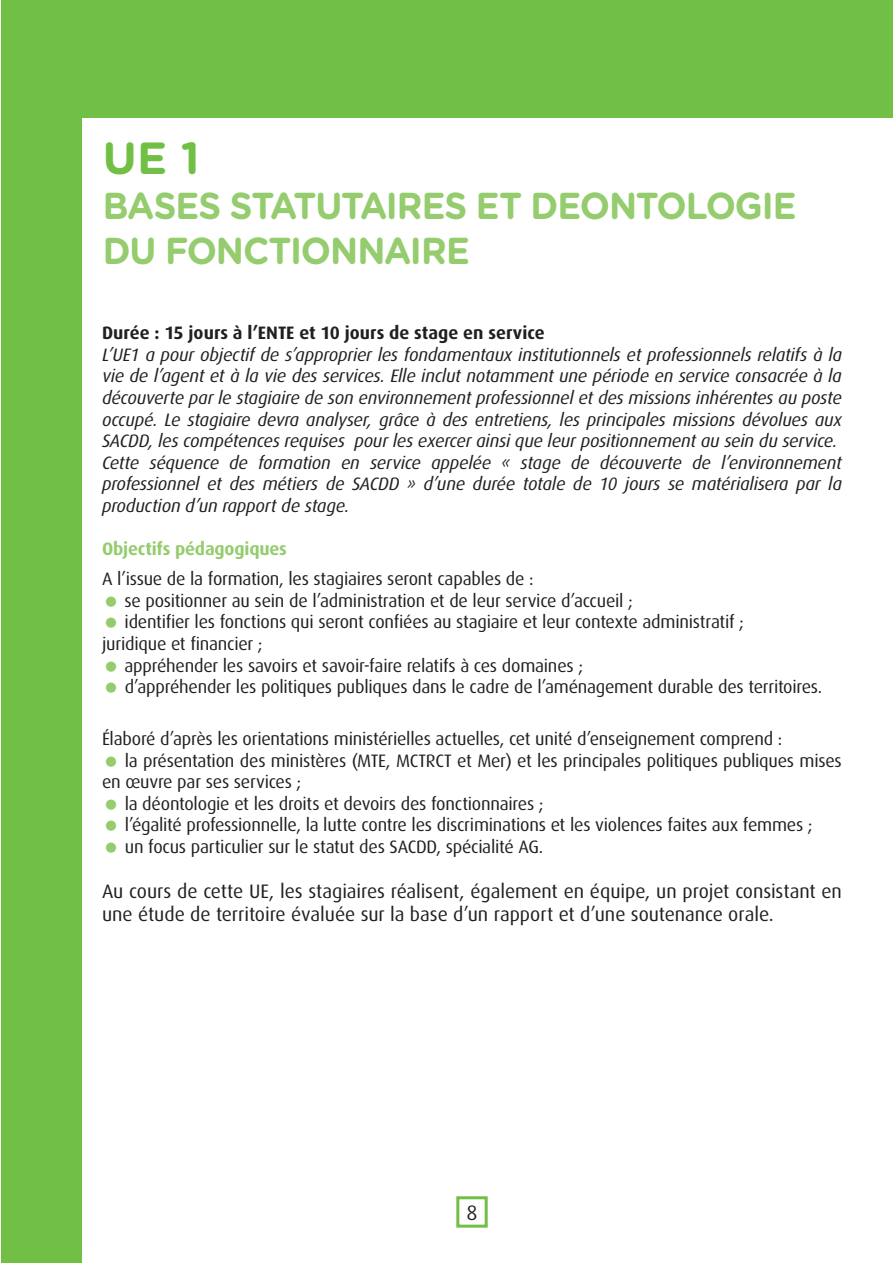
<style>
.page{position:relative;width:893px;height:1263px;background:#fff}
.page>*{position:absolute;margin:0;border:0;box-sizing:border-box;transform-origin:0 0}
.titres{font:700 45px "Gotham Rounded";color:#71bf44}
.titres-2{font:700 37.5px/45px "Gotham Rounded";letter-spacing:-.03em;color:#94cc6e;scale:.95 1}
.t1{font:21px "Dax OT";color:#231f20}
.sous_titres_ue{font:19.5px/23.4px "Dax OT";letter-spacing:-.005em;color:#231f20}
.sous_titres_ue-2{font:18px/21.6px "Dax OT";letter-spacing:-.015em;color:#231f20}
.sous_titres_ue-3{font:italic 18px/21.6px "Dax OT";letter-spacing:-.01em;color:#231f20;text-align:justify}
.sous_titres_ue-4{font:700 18px "Dax OT";color:#231f20}
.sous_titres_ue-5{font:700 18px "Dax OT";letter-spacing:-.01em;color:#94cc6e}
</style>
<div class="page">
<div style="left:1px;top:1px;width:81px;height:1262px;background:#71bf44"></div>
<div style="left:1px;top:0;width:892px;height:118px;background:#71bf44"></div>
<div style="left:456px;top:1196px;width:32px;height:31px;border:3px solid #71bf44"></div>
<p class="titres" style="left:103px;top:125px;width:99px">UE 1</p>
<p class="titres-2" style="left:103px;top:182px;width:732px">BASES STATUTAIRES ET DEONTOLOGIE<br>DU FONCTIONNAIRE</p>
<p class="sous_titres_ue-4" style="left:102px;top:323px;width:444px">Durée : 15 jours à l’ENTE et 10 jours de stage en service</p>
<p class="sous_titres_ue-3" style="left:102px;top:344px;width:741px">L’UE1 a pour objectif de s’approprier les fondamentaux institutionnels et professionnels relatifs à la vie de l’agent et à la vie des services. Elle inclut notamment une période en service consacrée à la découverte par le stagiaire de son environnement professionnel et des missions inhérentes au poste occupé. Le stagiaire devra analyser, grâce à des entretiens, les principales missions dévolues aux SACDD, les compétences requises pour les exercer ainsi que leur positionnement au sein du service.</p>
<p class="sous_titres_ue-3" style="left:102px;top:452px;width:741px">Cette séquence de formation en service appelée « stage de découverte de l’environnement professionnel et des métiers de SACDD » d’une durée totale de 10 jours se matérialisera par la production d’un rapport de stage.</p>
<p class="sous_titres_ue-5" style="left:102px;top:539px;width:186px">Objectifs pédagogiques</p>
<p class="sous_titres_ue-2" style="left:102px;top:568px;width:433px">A l’issue de la formation, les stagiaires seront capables de :</p>
<p class="sous_titres_ue-2" style="left:124px;top:590px;width:510px">se positionner au sein de l’administration et de leur service d’accueil ;</p>
<p class="sous_titres_ue-2" style="left:125px;top:612px;width:621px">identifier les fonctions qui seront confiées au stagiaire et leur contexte administratif ;</p>
<p class="sous_titres_ue-2" style="left:102px;top:633px;width:162px">juridique et financier ;</p>
<p class="sous_titres_ue-2" style="left:124px;top:655px;width:460px">appréhender les savoirs et savoir-faire relatifs à ces domaines ;</p>
<p class="sous_titres_ue-2" style="left:125px;top:676px;width:699px">d’appréhender les politiques publiques dans le cadre de l’aménagement durable des territoires.</p>
<p class="sous_titres_ue-2" style="left:102px;top:728px;width:682px">Élaboré d’après les orientations ministérielles actuelles, cet unité d’enseignement comprend :</p>
<p class="sous_titres_ue-2" style="left:102px;top:750px;width:741px;text-indent:23px">la présentation des ministères (MTE, MCTRCT et Mer) et les principales politiques publiques mises en œuvre par ses services ;</p>
<p class="sous_titres_ue-2" style="left:125px;top:793px;width:420px">la déontologie et les droits et devoirs des fonctionnaires ;</p>
<p class="sous_titres_ue-2" style="left:125px;top:814px;width:689px">l’égalité professionnelle, la lutte contre les discriminations et les violences faites aux femmes ;</p>
<p class="sous_titres_ue-2" style="left:125px;top:836px;width:420px">un focus particulier sur le statut des SACDD, spécialité AG.</p>
<p class="sous_titres_ue" style="left:102px;top:880px;width:741px">Au cours de cette UE, les stagiaires réalisent, également en équipe, un projet consistant en une étude de territoire évaluée sur la base d’un rapport et d’une soutenance orale.</p>
<p class="t1" style="left:466px;top:1201px;width:13px">8</p>
</div>
